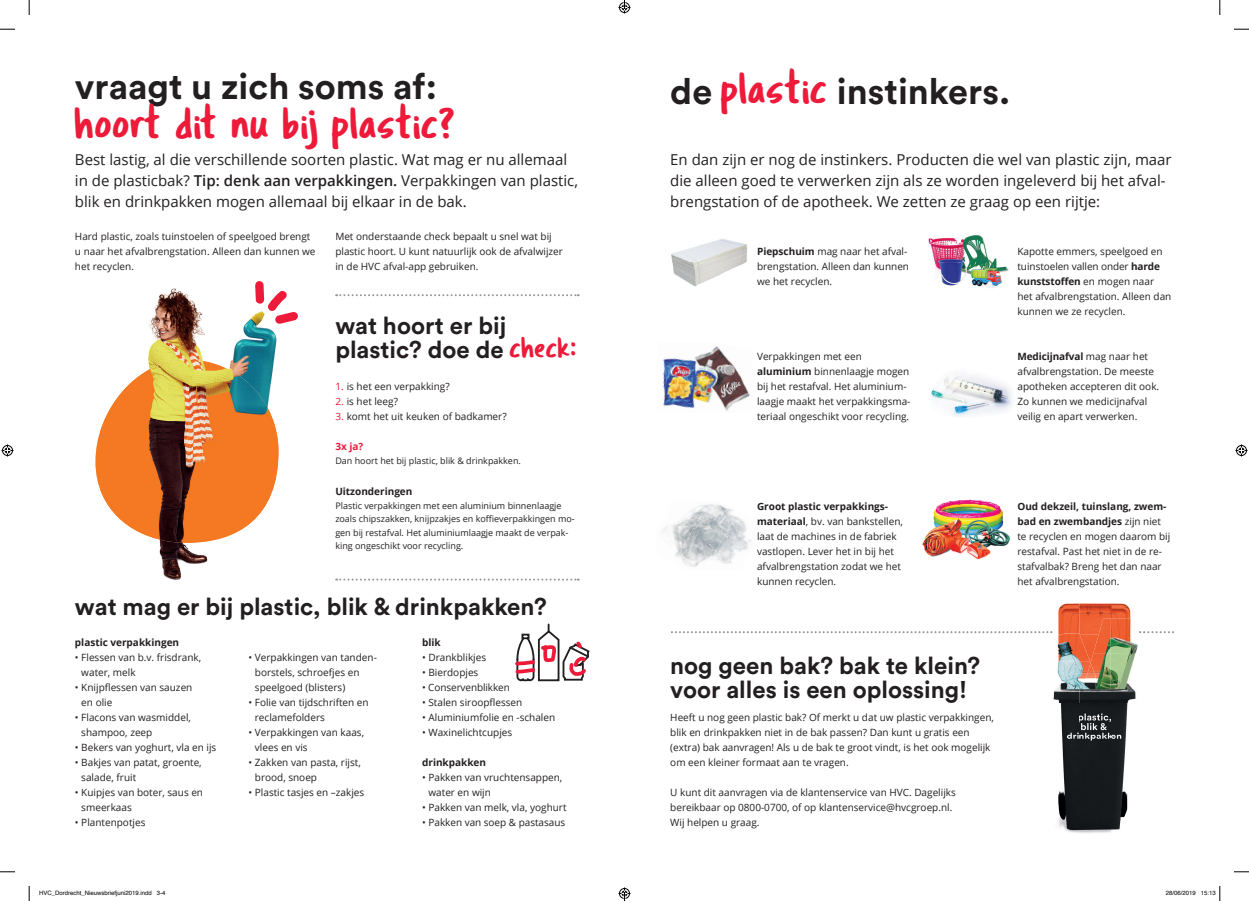
<style>
.page{position:relative;width:1249px;height:901px;background:#fff}
.page>*{position:absolute;margin:0;border:0;box-sizing:border-box;transform-origin:0 0}
.t1{font:45px "Tragic Marker";color:#ed1a3a}
.t2{font:700 36px "Circular Pro";color:#231f20}
.t3{font:700 24px/24px "Circular Pro";color:#231f20}
.t4{font:15px/21px "Open Sans";color:#231f20}
.t5{font:10px/15px "Open Sans";color:#231f20}
.t6{font:700 10px "Open Sans";color:#231f20}
.t7{font:700 10px "Open Sans";color:#ed1a3a}
.t8{font:9px/13.5px "Open Sans";color:#231f20}
.t9{font:6px "Helvetica";color:#000}
.s1{font-weight:600}
.s2{font-family:"Tragic Marker";font-weight:400;font-size:30px;color:#ed1a3a}
.s3{color:#ed1a3a}
.s4{font-family:"Tragic Marker";font-weight:400;font-size:45px;color:#ed1a3a}
.s5{font-weight:700}
</style>
<div class="page">
<img style="left:671px;top:239px;width:76px;height:48px">
<img style="left:931px;top:374px;width:81px;height:43px">
<img style="left:928px;top:235px;width:81px;height:53px">
<img style="left:699px;top:504px;width:34px;height:14px">
<img style="left:725px;top:511px;width:22px;height:22px">
<img style="left:672px;top:507px;width:27px;height:19px">
<img style="left:686px;top:518px;width:39px;height:23px">
<img style="left:713px;top:533px;width:38px;height:22px">
<img style="left:663px;top:526px;width:23px;height:15px">
<img style="left:675px;top:541px;width:38px;height:26px">
<img style="left:705px;top:555px;width:29px;height:12px">
<img style="left:663px;top:346px;width:87px;height:65px">
<img style="left:922px;top:499px;width:88px;height:61px">
<svg style="left:95px;top:432px;width:5px;height:57px"></svg>
<img style="left:148px;top:288px;width:129px;height:71px">
<img style="left:159px;top:542px;width:49px;height:39px">
<img style="left:100px;top:359px;width:179px;height:183px">
<svg style="left:255px;top:281px;width:43px;height:43px"></svg>
<img style="left:1047px;top:603px;width:94px;height:31px">
<img style="left:1090px;top:634px;width:3px;height:19px">
<img style="left:1053px;top:689px;width:26px;height:144px">
<img style="left:1079px;top:689px;width:33px;height:144px">
<img style="left:1112px;top:689px;width:24px;height:141px">
<svg style="left:671px;top:631px;width:381px;height:2px"></svg>
<svg style="left:1139px;top:631px;width:35px;height:2px"></svg>
<img style="left:1090px;top:653px;width:46px;height:36px">
<img style="left:1093px;top:618px;width:45px;height:35px">
<img style="left:1051px;top:633px;width:39px;height:56px">
<img style="left:1083px;top:662px;width:13px;height:27px">
<svg style="left:515px;top:624px;width:75px;height:57px"></svg>
<svg style="left:336px;top:578px;width:243px;height:2px"></svg>
<svg style="left:336px;top:294px;width:243px;height:2px"></svg>
<svg style="left:0;top:29px;width:15px;height:1px"></svg>
<svg style="left:1234px;top:29px;width:15px;height:1px"></svg>
<svg style="left:0;top:871px;width:15px;height:1px"></svg>
<svg style="left:1234px;top:871px;width:15px;height:1px"></svg>
<svg style="left:29px;top:0;width:1px;height:15px"></svg>
<svg style="left:29px;top:886px;width:1px;height:14px"></svg>
<svg style="left:1219px;top:0;width:2px;height:15px"></svg>
<svg style="left:2px;top:444px;width:12px;height:12px"></svg>
<svg style="left:1235px;top:444px;width:12px;height:12px"></svg>
<svg style="left:1219px;top:886px;width:2px;height:14px"></svg>
<svg style="left:618px;top:0;width:12px;height:13px"></svg>
<svg style="left:618px;top:887px;width:12px;height:13px"></svg>
<h2 class="t2" style="left:75px;top:62px;width:364px">vraagt u zich soms af:</h2>
<h1 class="t1" style="left:75px;top:96px;width:382px">hoort dit nu bij plastic?</h1>
<h3 class="t4" style="left:75px;top:149px;width:505px">Best lastig, al die verschillende soorten plastic. Wat mag er nu allemaal in de plasticbak? <span class="s1">Tip: denk aan verpakkingen.</span> Verpakkingen van plastic, blik en drinkpakken mogen allemaal bij elkaar in de bak.</h3>
<p class="t5" style="left:75px;top:229px;width:242px">Hard plastic, zoals tuinstoelen of speelgoed brengt u naar het afvalbrengstation. Alleen dan kunnen we het recyclen.</p>
<p class="t5" style="left:335px;top:229px;width:229px">Met onderstaande check bepaalt u snel wat bij plastic hoort. U kunt natuurlijk ook de afvalwijzer in de HVC afval-app gebruiken.</p>
<h3 class="t3" style="left:335px;top:313px;width:242px">wat hoort er bij plastic? doe de <span class="s2">check:</span></h3>
<p class="t5" style="left:335px;top:379px;width:116px"><span class="s3">1.</span> is het een verpakking?</p>
<p class="t5" style="left:335px;top:394px;width:64px"><span class="s3">2.</span> is het leeg?</p>
<p class="t5" style="left:335px;top:409px;width:173px"><span class="s3">3.</span> komt het uit keuken of badkamer?</p>
<p class="t7" style="left:335px;top:439px;width:29px">3x ja?</p>
<p class="t8" style="left:335px;top:453px;width:187px">Dan hoort het bij plastic, blik &amp; drinkpakken.</p>
<p class="t6" style="left:335px;top:484px;width:79px">Uitzonderingen</p>
<p class="t8" style="left:335px;top:498px;width:241px">Plastic verpakkingen met een aluminium binnenlaagje zoals chipszakken, knijpzakjes en koffieverpakkingen mo&shy;gen bij restafval. Het aluminiumlaagje maakt de verpak&shy;king ongeschikt voor recycling.</p>
<h3 class="t3" style="left:75px;top:594px;width:473px">wat mag er bij plastic, blik &amp; drinkpakken?</h3>
<p class="t6" style="left:75px;top:634px;width:106px">plastic verpakkingen</p>
<p class="t5" style="left:81px;top:649px;width:121px;text-indent:-6px">• Flessen van b.v. frisdrank, water, melk</p>
<p class="t5" style="left:81px;top:679px;width:113px;text-indent:-6px">• Knijpflessen van sauzen en olie</p>
<p class="t5" style="left:81px;top:709px;width:111px;text-indent:-6px">• Flacons van wasmiddel, shampoo, zeep</p>
<p class="t5" style="left:75px;top:739px;width:143px">• Bekers van yoghurt, vla en ijs</p>
<p class="t5" style="left:81px;top:754px;width:122px;text-indent:-6px">• Bakjes van patat, groente, salade, fruit</p>
<p class="t5" style="left:81px;top:784px;width:123px;text-indent:-6px">• Kuipjes van boter, saus en smeerkaas</p>
<p class="t5" style="left:75px;top:814px;width:72px">• Plantenpotjes</p>
<p class="t6" style="left:422px;top:634px;width:20px">blik</p>
<p class="t5" style="left:422px;top:649px;width:66px">• Drankblikjes</p>
<p class="t5" style="left:422px;top:664px;width:58px">• Bierdopjes</p>
<p class="t5" style="left:422px;top:679px;width:89px">• Conservenblikken</p>
<p class="t5" style="left:422px;top:694px;width:102px">• Stalen siroopflessen</p>
<p class="t5" style="left:422px;top:709px;width:135px">• Aluminiumfolie en -schalen</p>
<p class="t5" style="left:422px;top:724px;width:92px">• Waxinelichtcupjes</p>
<p class="t6" style="left:422px;top:754px;width:65px">drinkpakken</p>
<p class="t5" style="left:428px;top:769px;width:135px;text-indent:-6px">• Pakken van vruchtensappen, water en wijn</p>
<p class="t5" style="left:422px;top:799px;width:146px">• Pakken van melk, vla, yoghurt</p>
<p class="t5" style="left:422px;top:814px;width:145px">• Pakken van soep &amp; pastasaus</p>
<p class="t5" style="left:255px;top:649px;width:123px;text-indent:-6px">• Verpakkingen van tanden&shy;borstels, schroefjes en speelgoed (blisters)</p>
<p class="t5" style="left:255px;top:694px;width:115px;text-indent:-6px">• Folie van tijdschriften en reclamefolders</p>
<p class="t5" style="left:255px;top:724px;width:111px;text-indent:-6px">• Verpakkingen van kaas, vlees en vis</p>
<p class="t5" style="left:255px;top:754px;width:107px;text-indent:-6px">• Zakken van pasta, rijst, brood, snoep</p>
<p class="t5" style="left:249px;top:784px;width:117px">• Plastic tasjes en –zakjes</p>
<h2 class="t2" style="left:670px;top:67px;width:341px">de <span class="s4">plastic</span> instinkers.</h2>
<h3 class="t4" style="left:670px;top:149px;width:503px">En dan zijn er nog de instinkers. Producten die wel van plastic zijn, maar die alleen goed te verwerken zijn als ze worden ingeleverd bij het afval&shy;brengstation of de apotheek. We zetten ze graag op een rijtje:</h3>
<p class="t5" style="left:757px;top:244px;width:153px"><span class="s5">Piepschuim</span> mag naar het afval&shy;brengstation. Alleen dan kunnen we het recyclen.</p>
<p class="t5" style="left:757px;top:349px;width:155px">Verpakkingen met een <span class="s5">aluminium</span> binnenlaagje mogen bij het restafval. Het aluminium&shy;laagje maakt het verpakkingsma&shy;teriaal ongeschikt voor recycling.</p>
<p class="t5" style="left:1017px;top:244px;width:155px">Kapotte emmers, speelgoed en tuinstoelen vallen onder <span class="s5">harde kunststoffen</span> en mogen naar het afvalbrengstation. Alleen dan kunnen we ze recyclen.</p>
<p class="t5" style="left:1017px;top:349px;width:143px"><span class="s5">Medicijnafval</span> mag naar het afvalbrengstation. De meeste apotheken accepteren dit ook.<br>Zo kunnen we medicijnafval veilig en apart verwerken.</p>
<p class="t5" style="left:757px;top:499px;width:147px"><span class="s5">Groot plastic verpakkings&shy;materiaal</span>, bv. van bankstellen, laat de machines in de fabriek vastlopen. Lever het in bij het afvalbrengstation zodat we het kunnen recyclen.</p>
<p class="t5" style="left:1017px;top:499px;width:154px"><span class="s5">Oud dekzeil, tuinslang, zwem&shy;bad en zwembandjes</span> zijn niet te recyclen en mogen daarom bij restafval. Past het niet in de re&shy;stafvalbak? Breng het dan naar het afvalbrengstation.</p>
<h3 class="t3" style="left:670px;top:652px;width:312px">nog geen bak? bak te klein? voor alles is een oplossing!</h3>
<p class="t5" style="left:670px;top:709px;width:325px">Heeft u nog geen plastic bak? Of merkt u dat uw plastic verpakkingen, blik en drinkpakken niet in de bak passen? Dan kunt u gratis een (extra) bak aanvragen! Als u de bak te groot vindt, is het ook mogelijk om een kleiner formaat aan te vragen.</p>
<p class="t5" style="left:670px;top:784px;width:287px">U kunt dit aanvragen via de klantenservice van HVC. Dagelijks bereikbaar op 0800-0700, of op klantenservice@hvcgroep.nl.<br>Wij helpen u graag.</p>
<p class="t9" style="left:39px;top:888px;width:128px">HVC_Dordrecht_Nieuwsbriefjuni2019.indd 3-4</p>
<p class="t9" style="left:1166px;top:888px;width:52px">28/06/2019 15:13</p>
</div>
